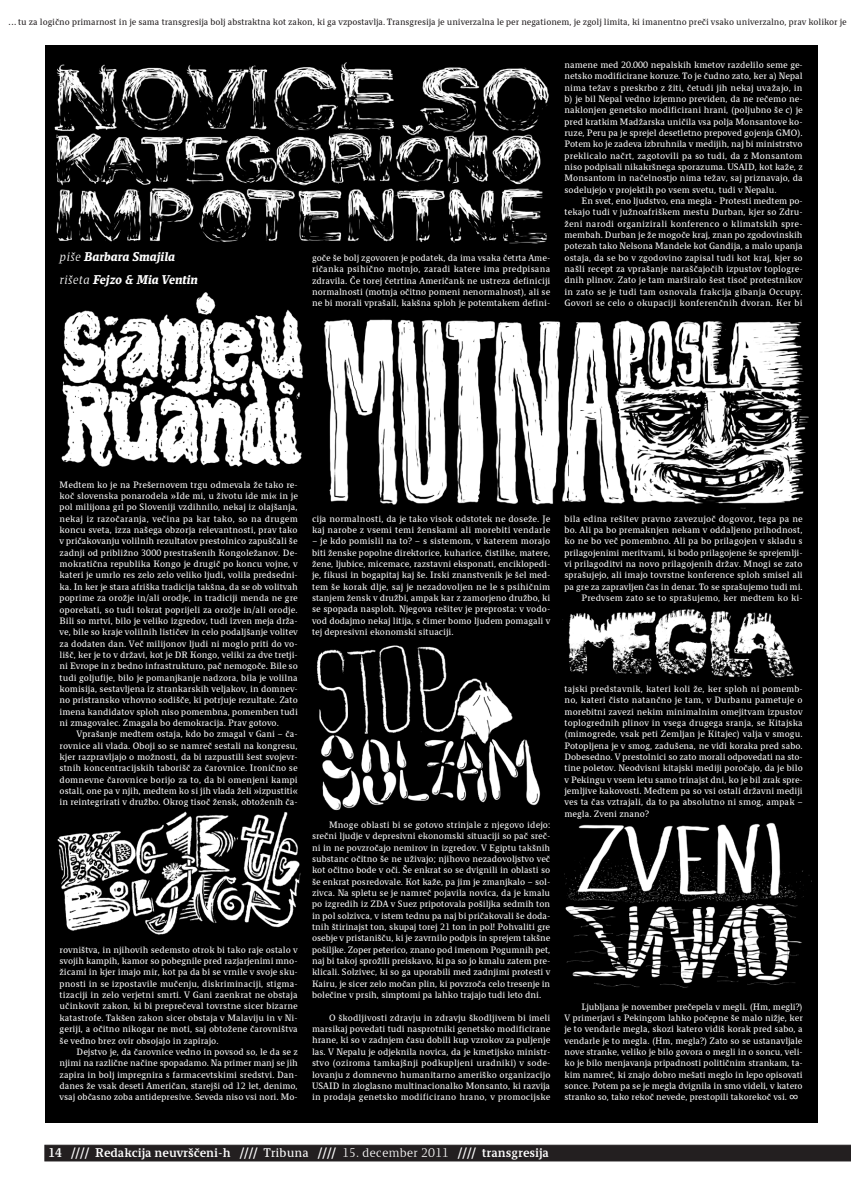
<style>
.page{position:relative;width:851px;height:1191px;background:#fff}
.page>*{position:absolute;margin:0;border:0;box-sizing:border-box;transform-origin:0 0}
.t1{font:700 11.3px "Tribunal";color:#fff}
.t2{font:italic 900 11.3px/22.7px "Tribunal";color:#fff}
.t3{font:8.3px/11.3px "Tribunal";color:#fff;text-align:justify}
.t4{font:8.2px "Tribunal";letter-spacing:-.005em;color:#231f20}
.s1{font-size:8.5px}
.s2{font-weight:300}
.s3{font-size:11px}
.s4{font-weight:900}
.s5{font-weight:400}
</style>
<div class="page">
<div style="left:45px;top:45px;width:771px;height:1078px;background:#000"></div>
<svg style="left:44px;top:1144px;width:806px;height:18px;background:#332f30"></svg>
<img style="left:53px;top:811px;width:249px;height:125px">
<img style="left:60px;top:292px;width:243px;height:175px">
<img style="left:308px;top:645px;width:238px;height:165px">
<img style="left:315px;top:313px;width:493px;height:195px">
<img style="left:45px;top:57px;width:507px;height:194px">
<img style="left:564px;top:820px;width:247px;height:177px">
<img style="left:563px;top:604px;width:238px;height:74px">
<p class="t4" style="left:9px;top:15px;width:839px"><span class="s1">...</span> tu za logično primarnost in je sama transgresija bolj abstraktna kot zakon, ki ga vzpostavlja. Transgresija je univerzalna le per negationem, je zgolj limita, ki imanentno preči vsako univerzalno, prav kolikor je</p>
<h1 class="t2" style="left:60px;top:245px;width:140px"><span class="s2">piše</span> Barbara Smajila <span class="s2">rišeta</span> Fejzo &amp; Mia Ventin</h1>
<p class="t3" style="left:312px;top:251px;width:240px">goče še bolj zgovoren je podatek, da ima vsaka četrta Ame&shy;ričanka psihično motnjo, zaradi katere ima predpisana zdravila. Če torej četrtina Američank ne ustreza definiciji normalnosti (motnja očitno pomeni nenormalnost), ali se ne bi morali vprašali, kakšna sploh je potemtakem defini-</p>
<p class="t3" style="left:564px;top:58px;width:240px">namene med 20.000 nepalskih kmetov razdelilo seme ge&shy;netsko modificirane koruze. To je čudno zato, ker a) Nepal nima težav s preskrbo z žiti, četudi jih nekaj uvažajo, in b) je bil Nepal vedno izjemno previden, da ne rečemo ne&shy;naklonjen genetsko modificirani hrani, (poljubno še c) je pred kratkim Madžarska uničila vsa polja Monsantove ko&shy;ruze, Peru pa je sprejel desetletno prepoved gojenja GMO).<br>Potem ko je zadeva izbruhnila v medijih, naj bi ministrstvo preklicalo načrt, zagotovili pa so tudi, da z Monsantom niso podpisali nikakršnega sporazuma. USAID, kot kaže, z Monsantom in načelnostjo nima težav, saj priznavajo, da sodelujejo v projektih po vsem svetu, tudi v Nepalu.</p>
<p class="t3" style="left:564px;top:195px;width:240px;text-indent:17px">En svet, eno ljudstvo, ena megla - Protesti medtem po&shy;tekajo tudi v južnoafriškem mestu Durban, kjer so Zdru&shy;ženi narodi organizirali konferenco o klimatskih spre&shy;membah. Durban je že mogoče kraj, znan po zgodovinskih potezah tako Nelsona Mandele kot Gandija, a malo upanja ostaja, da se bo v zgodovino zapisal tudi kot kraj, kjer so našli recept za vprašanje naraščajočih izpustov toplogre&shy;dnih plinov. Zato je tam marširalo šest tisoč protestnikov in zato se je tudi tam osnovala frakcija gibanja Occupy.<br>Govori se celo o okupaciji konferenčnih dvoran. Ker bi</p>
<p class="t3" style="left:60px;top:478px;width:240px">Medtem ko je na Prešernovem trgu odmevala že tako re&shy;koč slovenska ponarodela »Ide mi, u životu ide mi« in je pol milijona grl po Sloveniji vzdihnilo, nekaj iz olajšanja, nekaj iz razočaranja, večina pa kar tako, so na drugem koncu sveta, izza našega obzorja relevantnosti, prav tako v pričakovanju volilnih rezultatov prestolnico zapuščali še zadnji od približno 3000 prestrašenih Kongoležanov. De&shy;mokratična republika Kongo je drugič po koncu vojne, v kateri je umrlo res zelo zelo veliko ljudi, volila predsedni&shy;ka. In ker je stara afriška tradicija takšna, da se ob volitvah poprime za orožje in/ali orodje, in tradiciji menda ne gre oporekati, so tudi tokrat poprijeli za orožje in/ali orodje.<br>Bili so mrtvi, bilo je veliko izgredov, tudi izven meja drža&shy;ve, bile so kraje volilnih lističev in celo podaljšanje volitev za dodaten dan. Več milijonov ljudi ni moglo priti do vo&shy;lišč, ker je to v državi, kot je DR Kongo, veliki za dve tretji&shy;ni Evrope in z bedno infrastrukturo, pač nemogoče. Bile so tudi goljufije, bilo je pomanjkanje nadzora, bila je volilna komisija, sestavljena iz strankarskih veljakov, in domnev&shy;no pristransko vrhovno sodišče, ki potrjuje rezultate. Zato imena kandidatov sploh niso pomembna, pomemben tudi ni zmagovalec. Zmagala bo demokracija. Prav gotovo.</p>
<p class="t3" style="left:60px;top:728px;width:240px;text-indent:17px">Vprašanje medtem ostaja, kdo bo zmagal v Gani – ča&shy;rovnice ali vlada. Oboji so se namreč sestali na kongresu, kjer razpravljajo o možnosti, da bi razpustili šest svojevr&shy;stnih koncentracijskih taborišč za čarovnice. Ironično se domnevne čarovnice borijo za to, da bi omenjeni kampi ostali, one pa v njih, medtem ko si jih vlada želi »izpustiti« in reintegrirati v družbo. Okrog tisoč žensk, obtoženih ča-</p>
<p class="t3" style="left:60px;top:943px;width:240px">rovništva, in njihovih sedemsto otrok bi tako raje ostalo v svojih kampih, kamor so pobegnile pred razjarjenimi mno&shy;žicami in kjer imajo mir, kot pa da bi se vrnile v svoje sku&shy;pnosti in se izpostavile mučenju, diskriminaciji, stigma&shy;tizaciji in zelo verjetni smrti. V Gani zaenkrat ne obstaja učinkovit zakon, ki bi preprečeval tovrstne sicer bizarne katastrofe. Takšen zakon sicer obstaja v Malaviju in v Ni&shy;geriji, a očitno nikogar ne moti, saj obtožene čarovništva še vedno brez ovir obsojajo in zapirajo.</p>
<p class="t3" style="left:60px;top:1045px;width:240px;text-indent:17px">Dejstvo je, da čarovnice vedno in povsod so, le da se z njimi na različne načine spopadamo. Na primer manj se jih zapira in bolj impregnira s farmacevtskimi sredstvi. Dan&shy;danes že vsak deseti Američan, starejši od 12 let, denimo, vsaj občasno zoba antidepresive. Seveda niso vsi nori. Mo-</p>
<p class="t3" style="left:312px;top:512px;width:240px">cija normalnosti, da je tako visok odstotek ne doseže. Je kaj narobe z vsemi temi ženskami ali morebiti vendarle</p>
<p class="t3" style="left:312px;top:535px;width:240px">– je kdo pomislil na to? – s sistemom, v katerem morajo biti ženske popolne direktorice, kuharice, čistilke, matere, žene, ljubice, micemace, razstavni eksponati, enciklopedi&shy;je, fikusi in bogapitaj kaj še. Irski znanstvenik je šel med&shy;tem še korak dlje, saj je nezadovoljen ne le s psihičnim stanjem žensk v družbi, ampak kar z zamorjeno družbo, ki se spopada nasploh. Njegova rešitev je preprosta: v vodo&shy;vod dodajmo nekaj litija, s čimer bomo ljudem pomagali v tej depresivni ekonomski situaciji.</p>
<p class="t3" style="left:312px;top:818px;width:240px;text-indent:17px">Mnoge oblasti bi se gotovo strinjale z njegovo idejo: srečni ljudje v depresivni ekonomski situaciji so pač sreč&shy;ni in ne povzročajo nemirov in izgredov. V Egiptu takšnih substanc očitno še ne uživajo; njihovo nezadovoljstvo več kot očitno bode v oči. Še enkrat so se dvignili in oblasti so še enkrat posredovale. Kot kaže, pa jim je zmanjkalo – sol&shy;zivca. Na spletu se je namreč pojavila novica, da je kmalu po izgredih iz ZDA v Suez pripotovala pošiljka sedmih ton in pol solzivca, v istem tednu pa naj bi pričakovali še doda&shy;tnih štirinajst ton, skupaj torej 21 ton in pol! Pohvaliti gre osebje v pristanišču, ki je zavrnilo podpis in sprejem takšne pošiljke. Zoper peterico, znano pod imenom Pogumnih pet, naj bi takoj sprožili preiskavo, ki pa so jo kmalu zatem pre&shy;klicali. Solzivec, ki so ga uporabili med zadnjimi protesti v Kairu, je sicer zelo močan plin, ki povzroča celo tresenje in bolečine v prsih, simptomi pa lahko trajajo tudi leto dni.</p>
<p class="t3" style="left:312px;top:1011px;width:240px;text-indent:17px">O škodljivosti zdravju in zdravju škodljivem bi imeli marsikaj povedati tudi nasprotniki genetsko modificirane hrane, ki so v zadnjem času dobili kup vzrokov za puljenje las. V Nepalu je odjeknila novica, da je kmetijsko ministr&shy;stvo (oziroma tamkajšnji podkupljeni uradniki) v sode&shy;lovanju z domnevno humanitarno ameriško organizacijo USAID in zloglasno multinacionalko Monsanto, ki razvija in prodaja genetsko modificirano hrano, v promocijske</p>
<p class="t3" style="left:564px;top:512px;width:240px;text-align:right">bila edina rešitev pravno zavezujoč dogovor, tega pa ne bo. Ali pa bo premaknjen nekam v oddaljeno prihodnost, ko ne bo več pomembno. Ali pa bo prilagojen v skladu s prilagojenimi meritvami, ki bodo prilagojene še sprejemlji&shy;vi prilagoditvi na novo prilagojenih držav. Mnogi se zato sprašujejo, ali imajo tovrstne konference sploh smisel ali pa gre za zapravljen čas in denar. To se sprašujemo tudi mi.<br>Predvsem zato se to sprašujemo, ker medtem ko ki-</p>
<p class="t3" style="left:564px;top:682px;width:240px">tajski predstavnik, kateri koli že, ker sploh ni pomemb&shy;no, kateri čisto natančno je tam, v Durbanu pametuje o morebitni zavezi nekim minimalnim omejitvam izpustov toplogrednih plinov in vsega drugega sranja, se Kitajska (mimogrede, vsak peti Zemljan je Kitajec) valja v smogu.<br>Potopljena je v smog, zadušena, ne vidi koraka pred sabo.<br>Dobesedno. V prestolnici so zato morali odpovedati na sto&shy;tine poletov. Neodvisni kitajski mediji poročajo, da je bilo v Pekingu v vsem letu samo trinajst dni, ko je bil zrak spre&shy;jemljive kakovosti. Medtem pa so vsi ostali državni mediji ves ta čas vztrajali, da to pa absolutno ni smog, ampak – megla. Zveni znano?</p>
<p class="t3" style="left:564px;top:1000px;width:240px;text-indent:17px">Ljubljana je november prečepela v megli. (Hm, megli?)<br>V primerjavi s Pekingom lahko počepne še malo nižje, ker je to vendarle megla, skozi katero vidiš korak pred sabo, a vendarle je to megla. (Hm, megla?) Zato so se ustanavljale nove stranke, veliko je bilo govora o megli in o soncu, veli&shy;ko je bilo menjavanja pripadnosti političnim strankam, ta&shy;kim namreč, ki znajo dobro mešati meglo in lepo opisovati sonce. Potem pa se je megla dvignila in smo videli, v katero stranko so, tako rekoč nevede, prestopili takorekoč vsi. <span class="s3">∞</span></p>
<h1 class="t1" style="left:48px;top:1143px;width:502px">14 <span class="s4">////</span> Redakcija neuvrščeni-h <span class="s4">////</span> <span class="s5">Tribuna</span> <span class="s4">////</span> <span class="s2">15. december 2011</span> <span class="s4">////</span> transgresija</h1>
</div>
